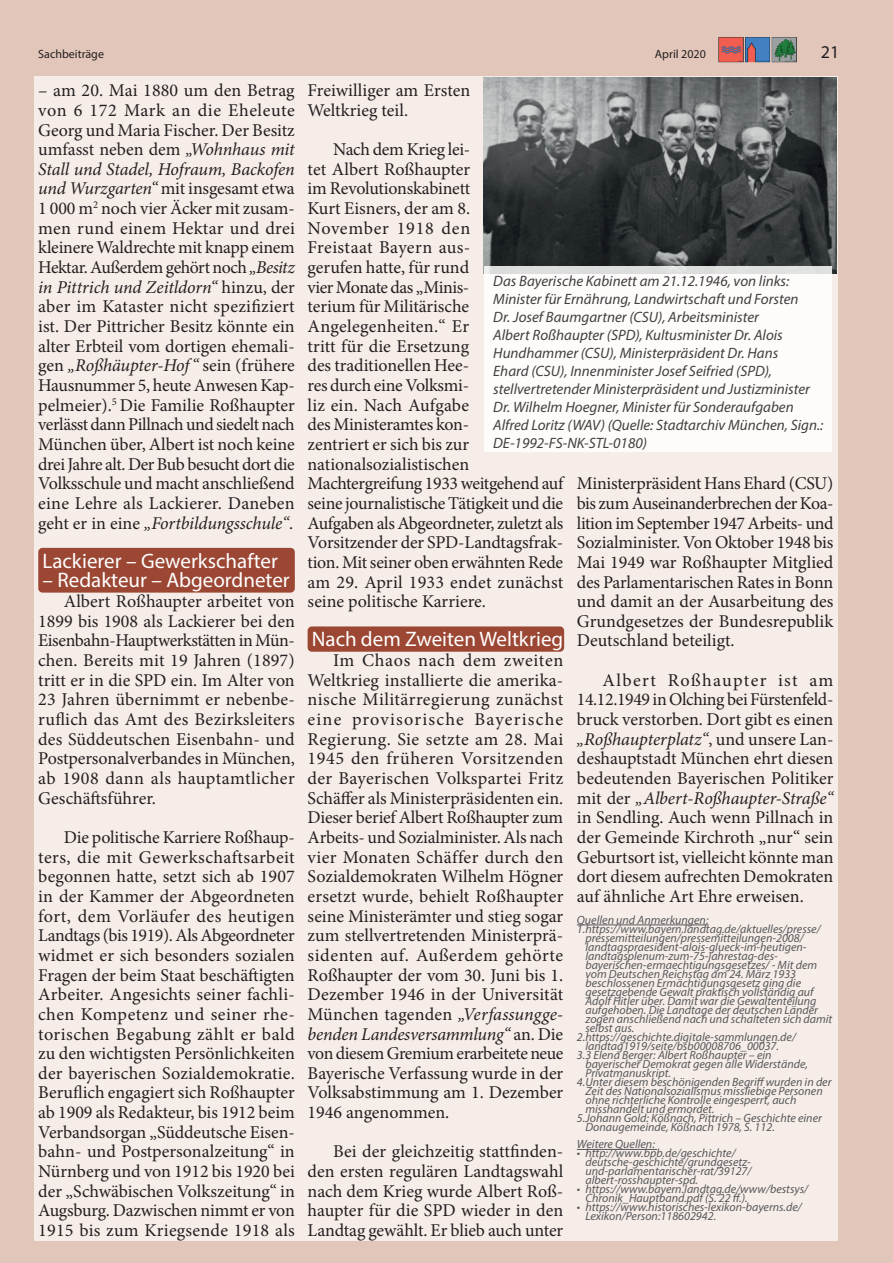
<style>
.page{position:relative;width:893px;height:1263px;background:#e2c6b9}
.page>*{position:absolute;margin:0;border:0;box-sizing:border-box;transform-origin:0 0}
.t1{font:21px "Myriad Pro";color:#fff}
.t2{font:18px/19.6px "Minion Pro";letter-spacing:-.005em;color:#231f20;text-align:justify}
.t3{font:18px "Myriad Pro";color:#231f20}
.t4{font:italic 15px/18px "Myriad Pro";color:#231f20}
.t5{font:italic 12px/9px "Myriad Pro";color:#57585a}
.t6{font:12px "Myriad Pro";color:#231f20}
.s1{font-style:italic}
</style>
<div class="page">
<div style="left:34px;top:77px;width:804px;height:1164px;background:#f6ede9"></div>
<div style="left:38px;top:548px;width:257px;height:45px;background:#9b4734;border-radius:4px"></div>
<div style="left:308px;top:626px;width:256px;height:26px;background:#9b4734;border-radius:4px"></div>
<hr style="left:577px;top:924px;width:132px;height:1px;background:#57585a">
<hr style="left:577px;top:1149px;width:80px;height:1px;background:#57585a">
<img style="left:483px;top:77px;width:353px;height:196px">
<div style="left:485px;top:266px;width:347px;height:186px;background:#fff"></div>
<img style="left:718px;top:37px;width:79px;height:26px">
<p class="t6" style="left:38px;top:46px;width:67px">Sachbeiträge</p>
<p class="t6" style="left:655px;top:46px;width:52px">April 2020</p>
<p class="t3" style="left:821px;top:41px;width:20px">21</p>
<p class="t2" style="left:38px;top:81px;width:258px">– am 20. Mai 1880 um den Betrag von 6 172 Mark an die Eheleute Georg und Maria Fischer. Der Besitz umfasst neben dem <span class="s1">„Wohnhaus mit Stall und Stadel, Hofraum, Backofen und Wurzgarten“</span> mit insgesamt etwa 1 000 m<sup>2</sup> noch vier Äcker mit zusam&shy;men rund einem Hektar und drei kleinere Waldrechte mit knapp einem Hektar. Außerdem gehört noch <span class="s1">„Besitz in Pittrich und Zeitldorn“</span> hinzu, der aber im Kataster nicht spezifiziert ist. Der Pittricher Besitz könnte ein alter Erbteil vom dortigen ehemali&shy;gen <span class="s1">„Roßhäupter-Hof “</span> sein (frühere Hausnummer 5, heute Anwesen Kap&shy;pelmeier).<sup>5</sup> Die Familie Roßhaupter verlässt dann Pillnach und siedelt nach München über, Albert ist noch keine drei Jahre alt. Der Bub besucht dort die Volksschule und macht anschließend eine Lehre als Lackierer. Daneben geht er in eine <span class="s1">„Fortbildungsschule“</span>.</p>
<p class="t1" style="left:43px;top:548px;width:237px">Lackierer – Gewerkschafter</p>
<p class="t1" style="left:43px;top:567px;width:249px">– Redakteur – Abgeordneter</p>
<p class="t2" style="left:38px;top:592px;width:258px;text-indent:26px">Albert Roßhaupter arbeitet von 1899 bis 1908 als Lackierer bei den Eisenbahn-Hauptwerkstätten in Mün&shy;chen. Bereits mit 19 Jahren (1897) tritt er in die SPD ein. Im Alter von 23 Jahren übernimmt er nebenbe&shy;ruflich das Amt des Bezirksleiters des Süddeutschen Eisenbahn- und Postpersonalverbandes in München, ab 1908 dann als hauptamtlicher Geschäftsführer.</p>
<p class="t2" style="left:38px;top:827px;width:258px;text-indent:26px">Die politische Karriere Roßhaup&shy;ters, die mit Gewerkschaftsarbeit begonnen hatte, setzt sich ab 1907 in der Kammer der Abgeordneten fort, dem Vorläufer des heutigen Landtags (bis 1919). Als Abgeordneter widmet er sich besonders sozialen Fragen der beim Staat beschäftigten Arbeiter. Angesichts seiner fachli&shy;chen Kompetenz und seiner rhe&shy;torischen Begabung zählt er bald zu den wichtigsten Persönlichkeiten der bayerischen Sozialdemokratie.<br>Beruflich engagiert sich Roßhaupter ab 1909 als Redakteur, bis 1912 beim Verbandsorgan „Süddeutsche Eisen&shy;bahn- und Postpersonalzeitung“ in Nürnberg und von 1912 bis 1920 bei der „Schwäbischen Volkszeitung“ in Augsburg. Dazwischen nimmt er von 1915 bis zum Kriegsende 1918 als</p>
<p class="t2" style="left:308px;top:81px;width:164px">Freiwilliger am Ersten<br>Weltkrieg teil.</p>
<p class="t2" style="left:308px;top:140px;width:257px;text-align:left;text-indent:26px">Nach dem Krieg lei-<br>tet Albert Roßhaupter<br>im Revolutionskabinett<br>Kurt Eisners, der am 8.<br>November 1918 den<br>Freistaat Bayern aus-<br>gerufen hatte, für rund<br>vier Monate das „Minis-<br>terium für Militärische<br>Angelegenheiten.“ Er<br>tritt für die Ersetzung<br>des traditionellen Hee-<br>res durch eine Volksmi-<br>liz ein. Nach Aufgabe<br>des Ministeramtes kon-<br>zentriert er sich bis zur nationalsozialistischen<br>Machtergreifung 1933 weitgehend auf seine journalistische Tätigkeit und die<br>Aufgaben als Abgeordneter, zuletzt als<br>Vorsitzender der SPD-Landtagsfrak&shy;tion. Mit seiner oben erwähnten Rede am 29. April 1933 endet zunächst seine politische Karriere.</p>
<p class="t1" style="left:312px;top:626px;width:253px">Nach dem Zweiten Weltkrieg</p>
<p class="t2" style="left:308px;top:651px;width:257px;text-indent:26px">Im Chaos nach dem zweiten Weltkrieg installierte die amerika&shy;nische Militärregierung zunächst eine provisorische Bayerische Regierung. Sie setzte am 28. Mai 1945 den früheren Vorsitzenden der Bayerischen Volkspartei Fritz Schäffer als Ministerpräsidenten ein.<br>Dieser berief Albert Roßhaupter zum Arbeits- und Sozialminister. Als nach vier Monaten Schäffer durch den Sozialdemokraten Wilhelm Högner ersetzt wurde, behielt Roßhaupter seine Ministerämter und stieg sogar zum stellvertretenden Ministerprä&shy;sidenten auf. Außerdem gehörte Roßhaupter der vom 30. Juni bis 1.<br>Dezember 1946 in der Universität München tagenden <span class="s1">„Verfassungge&shy;benden Landesversammlung“</span> an. Die von diesem Gremium erarbeitete neue Bayerische Verfassung wurde in der Volksabstimmung am 1. Dezember 1946 angenommen.</p>
<p class="t2" style="left:308px;top:1142px;width:257px;text-indent:26px">Bei der gleichzeitig stattfinden&shy;den ersten regulären Landtagswahl nach dem Krieg wurde Albert Roß&shy;haupter für die SPD wieder in den Landtag gewählt. Er blieb auch unter</p>
<p class="t4" style="left:493px;top:272px;width:332px">Das Bayerische Kabinett am 21.12.1946, von links:<br>Minister für Ernährung, Landwirtschaft und Forsten<br>Dr. Josef Baumgartner (CSU), Arbeitsminister<br>Albert Roßhaupter (SPD), Kultusminister Dr. Alois Hundhammer (CSU), Ministerpräsident Dr. Hans<br>Ehard (CSU), Innenminister Josef Seifried (SPD), stellvertretender Ministerpräsident und Justizminister Dr. Wilhelm Hoegner, Minister für Sonderaufgaben Alfred Loritz (WAV) (Quelle: Stadtarchiv München, Sign.:<br>DE-1992-FS-NK-STL-0180)</p>
<p class="t2" style="left:577px;top:474px;width:258px">Ministerpräsident Hans Ehard (CSU) bis zum Auseinanderbrechen der Koa&shy;lition im September 1947 Arbeits- und Sozialminister. Von Oktober 1948 bis Mai 1949 war Roßhaupter Mitglied des Parlamentarischen Rates in Bonn und damit an der Ausarbeitung des Grundgesetzes der Bundesrepublik Deutschland beteiligt.</p>
<p class="t2" style="left:577px;top:670px;width:258px;text-indent:26px">Albert Roßhaupter ist am 14.12.1949 in Olching bei Fürstenfeld&shy;bruck verstorben. Dort gibt es einen <span class="s1">„Roßhaupterplatz“</span>, und unsere Lan&shy;deshauptstadt München ehrt diesen bedeutenden Bayerischen Politiker mit der <span class="s1">„Albert-Roßhaupter-Straße“ </span>in Sendling. Auch wenn Pillnach in der Gemeinde Kirchroth „nur“ sein Geburtsort ist, vielleicht könnte man dort diesem aufrechten Demokraten auf ähnliche Art Ehre erweisen.</p>
<p class="t5" style="left:577px;top:915px;width:133px">Quellen und Anmerkungen:</p>
<p class="t5" style="left:577px;top:924px;width:245px">1.https://www.bayern.landtag.de/aktuelles/presse/</p>
<p class="t5" style="left:585px;top:933px;width:220px">pressemitteilungen/pressemitteilungen-2008/</p>
<p class="t5" style="left:585px;top:942px;width:223px">landtagspraesident-alois-glueck-im-heutigen-</p>
<p class="t5" style="left:585px;top:951px;width:194px">landtagsplenum-zum-75-jahrestag-des-</p>
<p class="t5" style="left:585px;top:960px;width:233px">bayerischen-ermaechtigungsgesetzes/ - Mit dem</p>
<p class="t5" style="left:585px;top:969px;width:212px">vom Deutschen Reichstag am 24. März 1933</p>
<p class="t5" style="left:585px;top:978px;width:217px">beschlossenen Ermächtigungsgesetz ging die</p>
<p class="t5" style="left:585px;top:987px;width:230px">gesetzgebende Gewalt praktisch vollständig auf</p>
<p class="t5" style="left:585px;top:996px;width:233px">Adolf Hitler über. Damit war die Gewaltenteilung</p>
<p class="t5" style="left:585px;top:1005px;width:234px">aufgehoben. Die Landtage der deutschen Länder</p>
<p class="t5" style="left:585px;top:1014px;width:248px">zogen anschließend nach und schalteten sich damit</p>
<p class="t5" style="left:585px;top:1023px;width:50px">selbst aus.</p>
<p class="t5" style="left:577px;top:1032px;width:221px">2.https://geschichte.digitale-sammlungen.de/</p>
<p class="t5" style="left:585px;top:1041px;width:195px">landtag1919/seite/bsb00008706_00037.</p>
<p class="t5" style="left:577px;top:1050px;width:196px">3.3 Elena Berger: Albert Roßhaupter – ein</p>
<p class="t5" style="left:585px;top:1059px;width:224px">bayerischer Demokrat gegen alle Widerstände,</p>
<p class="t5" style="left:585px;top:1068px;width:87px">Privatmanuskript.</p>
<p class="t5" style="left:577px;top:1077px;width:256px">4.Unter diesem beschönigenden Begriff wurden in der</p>
<p class="t5" style="left:585px;top:1086px;width:239px">Zeit des Nationalsozialismus missliebige Personen</p>
<p class="t5" style="left:585px;top:1095px;width:212px">ohne richterliche Kontrolle eingesperrt, auch</p>
<p class="t5" style="left:585px;top:1104px;width:131px">misshandelt und ermordet.</p>
<p class="t5" style="left:577px;top:1113px;width:246px">5.Johann Gold: Kößnach, Pittrich – Geschichte einer</p>
<p class="t5" style="left:585px;top:1122px;width:191px">Donaugemeinde, Kößnach 1978, S. 112.</p>
<p class="t5" style="left:577px;top:1139px;width:79px">Weitere Quellen:</p>
<p class="t5" style="left:585px;top:1148px;width:168px;text-indent:-9px">• http://www.bpb.de/geschichte/ deutsche-geschichte/grundgesetz&shy;und-parlamentarischer-rat/39127/ albert-rosshaupter-spd.</p>
<p class="t5" style="left:585px;top:1184px;width:224px;text-indent:-9px">• https://www.bayern.landtag.de/www/bestsys/<br>Chronik_Hauptband.pdf (S. 22 ff.).</p>
<p class="t5" style="left:585px;top:1202px;width:218px;text-indent:-9px">• https://www.historisches-lexikon-bayerns.de/<br>Lexikon/Person:118602942.</p>
</div>
